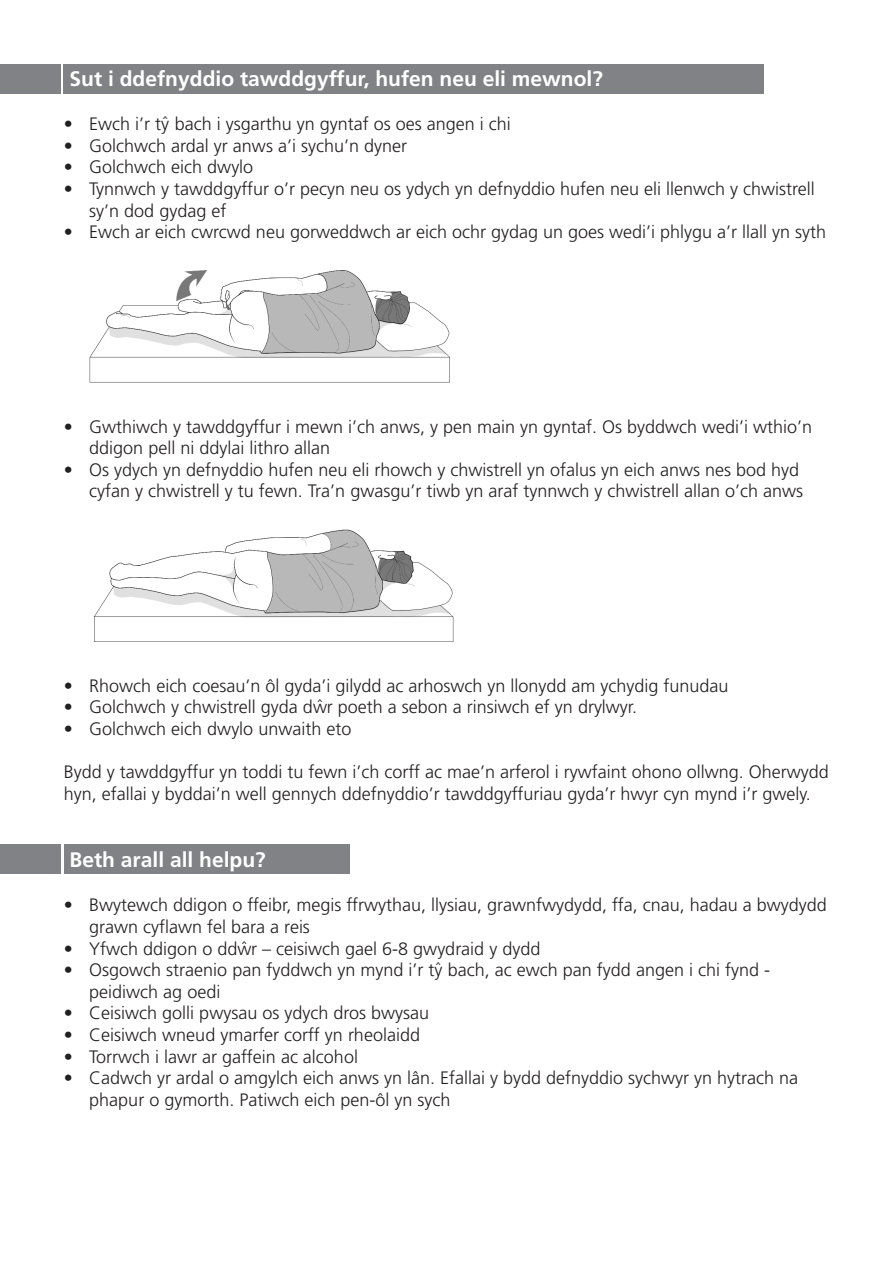
<style>
.page{position:relative;width:893px;height:1263px;background:#fff}
.page>*{position:absolute;margin:0;border:0;box-sizing:border-box;transform-origin:0 0}
.t1{font:700 21px "Frutiger";color:#fff}
.t2{font:300 18px/21.6px "Frutiger";color:#231f20}
.t3{font:700 6.6px "Frutiger";color:#231f20;scale:1.43 1}
</style>
<div class="page">
<div style="left:64px;top:64px;width:700px;height:29px;background:#808285"></div>
<div style="left:0;top:64px;width:61px;height:29px;background:#808285"></div>
<div style="left:64px;top:844px;width:285px;height:30px;background:#808285"></div>
<div style="left:0;top:844px;width:61px;height:30px;background:#808285"></div>
<img style="left:90px;top:270px;width:359px;height:113px">
<img style="left:94px;top:529px;width:360px;height:113px">
<p class="t1" style="left:70px;top:70px;width:535px">Sut i ddefnyddio tawddgyffur, hufen neu eli mewnol?</p>
<p class="t2" style="left:64px;top:114px;width:449px">• Ewch i’r ty bach i ysgarthu yn gyntaf os oes angen i chi</p>
<p class="t3" style="left:162px;top:116px;width:5px">^</p>
<p class="t2" style="left:64px;top:136px;width:345px">• Golchwch ardal yr anws a’i sychu’n dyner</p>
<p class="t2" style="left:64px;top:158px;width:191px">• Golchwch eich dwylo</p>
<p class="t2" style="left:89px;top:179px;width:727px;text-indent:-26px">• Tynnwch y tawddgyffur o’r pecyn neu os ydych yn defnyddio hufen neu eli llenwch y chwistrell sy’n dod gydag ef</p>
<p class="t2" style="left:64px;top:222px;width:764px">• Ewch ar eich cwrcwd neu gorweddwch ar eich ochr gydag un goes wedi’i phlygu a’r llall yn syth</p>
<p class="t2" style="left:89px;top:417px;width:724px;text-indent:-26px">• Gwthiwch y tawddgyffur i mewn i’ch anws, y pen main yn gyntaf. Os byddwch wedi’i wthio’n ddigon pell ni ddylai lithro allan</p>
<p class="t2" style="left:64px;top:460px;width:741px;text-align:right">• Os ydych yn defnyddio hufen neu eli rhowch y chwistrell yn ofalus yn eich anws nes bod hyd cyfan y chwistrell y tu fewn. Tra’n gwasgu’r tiwb yn araf tynnwch y chwistrell allan o’ch anws</p>
<p class="t2" style="left:64px;top:676px;width:666px">• Rhowch eich coesau’n ôl gyda’i gilydd ac arhoswch yn llonydd am ychydig funudau</p>
<p class="t2" style="left:64px;top:698px;width:575px">• Golchwch y chwistrell gyda dwr poeth a sebon a rinsiwch ef yn drylwyr.</p>
<p class="t3" style="left:317px;top:699px;width:5px">^</p>
<p class="t2" style="left:64px;top:719px;width:289px">• Golchwch eich dwylo unwaith eto</p>
<p class="t2" style="left:64px;top:762px;width:767px">Bydd y tawddgyffur yn toddi tu fewn i’ch corff ac mae’n arferol i rywfaint ohono ollwng. Oherwydd hyn, efallai y byddai’n well gennych ddefnyddio’r tawddgyffuriau gyda’r hwyr cyn mynd i’r gwely.</p>
<p class="t1" style="left:70px;top:851px;width:198px">Beth arall all helpu?</p>
<p class="t2" style="left:89px;top:896px;width:739px;text-indent:-26px">• Bwytewch ddigon o ffeibr, megis ffrwythau, llysiau, grawnfwydydd, ffa, cnau, hadau a bwydydd grawn cyflawn fel bara a reis</p>
<p class="t2" style="left:64px;top:939px;width:478px">• Yfwch ddigon o ddwr – ceisiwch gael 6-8 gwydraid y dydd</p>
<p class="t3" style="left:242px;top:941px;width:5px">^</p>
<p class="t2" style="left:64px;top:960px;width:708px">• Osgowch straenio pan fyddwch yn mynd i’r ty bach, ac ewch pan fydd angen i chi fynd -</p>
<p class="t3" style="left:436px;top:962px;width:5px">^</p>
<p class="t2" style="left:89px;top:982px;width:133px">peidiwch ag oedi</p>
<p class="t2" style="left:64px;top:1004px;width:367px">• Ceisiwch golli pwysau os ydych dros bwysau</p>
<p class="t2" style="left:64px;top:1025px;width:358px">• Ceisiwch wneud ymarfer corff yn rheolaidd</p>
<p class="t2" style="left:64px;top:1047px;width:296px">• Torrwch i lawr ar gaffein ac alcohol</p>
<p class="t2" style="left:89px;top:1068px;width:710px;text-indent:-26px">• Cadwch yr ardal o amgylch eich anws yn lân. Efallai y bydd defnyddio sychwyr yn hytrach na phapur o gymorth. Patiwch eich pen-ôl yn sych</p>
</div>
